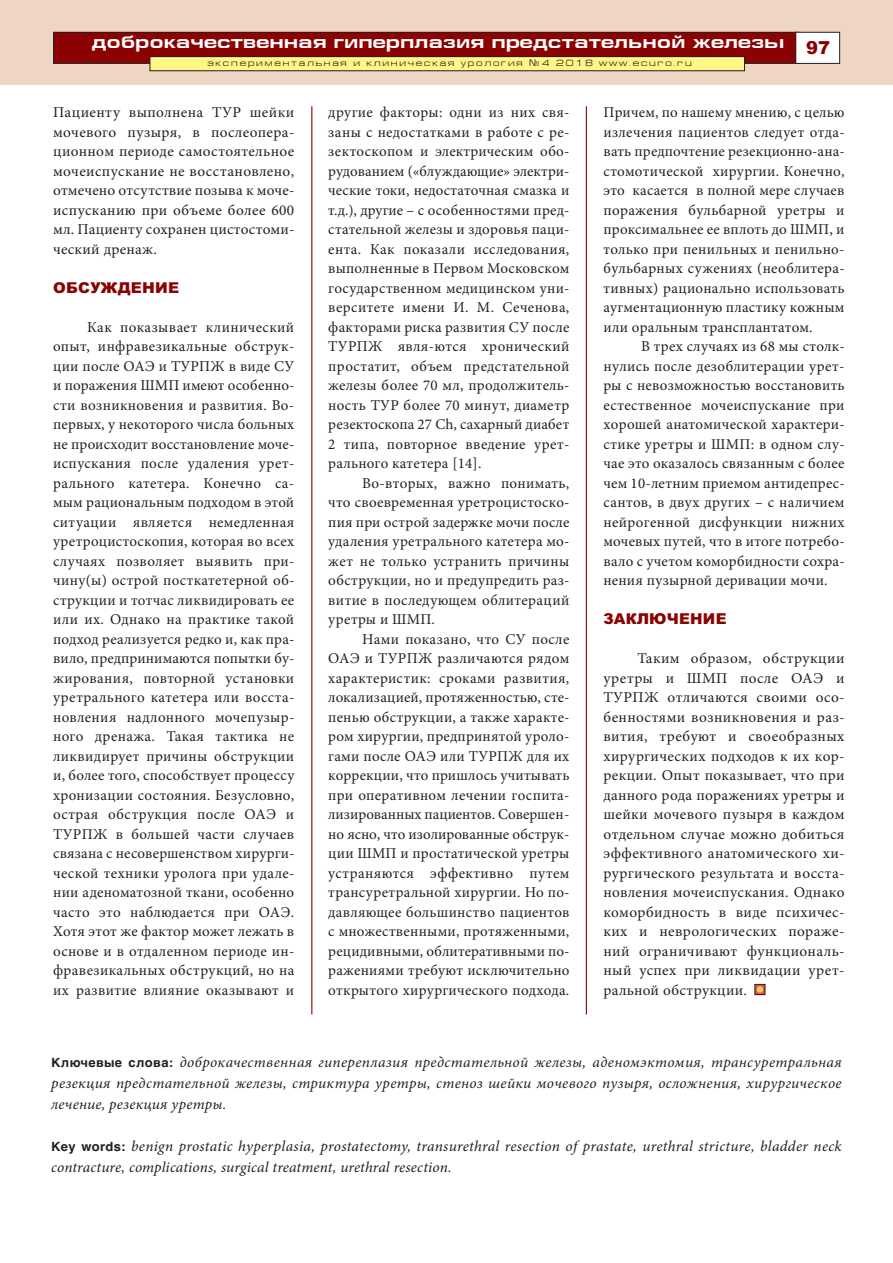
<style>
.page{position:relative;width:893px;height:1263px;background:#fff}
.page>*{position:absolute;margin:0;border:0;box-sizing:border-box;transform-origin:0 0}
.t1{font:700 18px "Europe Ext";letter-spacing:.025em;color:#fff}
.t2{font:900 18px "Arial";color:#8b0202}
.t3{font:15px/19.5px "Minion Pro";letter-spacing:.02em;color:#231f20;text-align:justify}
.t4{font:italic 15px/21px "Minion Pro";letter-spacing:.015em;color:#231f20;text-align:justify}
.t5{font:900 15px "Arial";letter-spacing:.015em;color:#8b0202}
.t6{font:9px "Europe Ext Normal";letter-spacing:.2em;color:#231f20}
.s1{font-family:"Europe"}
.s2{font-family:"Helvetica";font-weight:700;font-style:normal;font-size:12.75px}
</style>
<div class="page">
<hr style="left:311px;top:106px;width:1px;height:908px;background:#8b0202">
<hr style="left:586px;top:106px;width:1px;height:908px;background:#8b0202">
<div style="left:755px;top:984px;width:10px;height:11px;border:1px solid #231f20"></div>
<div style="left:757px;top:986px;width:6px;height:7px;background:#f6d462;border-radius:50%"></div>
<div style="left:0;top:0;width:893px;height:85px;background:#eed5c4"></div>
<div style="left:54px;top:33px;width:745px;height:30px;background:#8b0202"></div>
<div style="left:53px;top:32px;width:746px;height:32px;border:1px solid #231f20"></div>
<div style="left:796px;top:33px;width:43px;height:30px;background:#fff"></div>
<div style="left:795px;top:32px;width:45px;height:32px;border:1px solid #231f20"></div>
<div style="left:150px;top:57px;width:594px;height:13px;background:#fff685"></div>
<div style="left:150px;top:56px;width:595px;height:15px;border:1px solid #231f20"></div>
<p class="t1" style="left:92px;top:31px;width:694px">доброкачественная гиперплазия предстательной железы</p>
<p class="t6" style="left:207px;top:58px;width:486px">экспериментальная и клиническая урология <span class="s1">¹</span>4 2018 www.ecuro.ru</p>
<p class="t2" style="left:806px;top:37px;width:26px">97</p>
<p class="t3" style="left:53px;top:104px;width:243px">Пациенту выполнена ТУР шейки мочевого пузыря, в послеопера&shy;ционном периоде самостоятельное мочеиспускание не восстановлено, отмечено отсутствие позыва к моче&shy;испусканию при объеме более 600 мл. Пациенту сохранен цистостоми&shy;ческий дренаж.</p>
<p class="t5" style="left:53px;top:279px;width:127px">ОБСУЖДЕНИЕ</p>
<p class="t3" style="left:53px;top:318px;width:243px;text-indent:34px">Как показывает клинический опыт, инфравезикальные обструк&shy;ции после ОАЭ и ТУРПЖ в виде СУ и поражения ШМП имеют особенно&shy;сти возникновения и развития. Во&shy;первых, у некоторого числа больных не происходит восстановление моче&shy;испускания после удаления урет&shy;рального катетера. Конечно са&shy;мым рациональным подходом в этой ситуации является немедленная уретроцистоскопия, которая во всех случаях позволяет выявить при&shy;чину(ы) острой посткатетерной об&shy;струкции и тотчас ликвидировать ее или их. Однако на практике такой подход реализуется редко и, как пра&shy;вило, предпринимаются попытки бу&shy;жирования, повторной установки уретрального катетера или восста&shy;новления надлонного мочепузыр&shy;ного дренажа. Такая тактика не ликвидирует причины обструкции и, более того, способствует процессу хронизации состояния. Безусловно, острая обструкция после ОАЭ и ТУРПЖ в большей части случаев связана с несовершенством хирурги&shy;ческой техники уролога при удале&shy;нии аденоматозной ткани, особенно часто это наблюдается при ОАЭ.<br>Хотя этот же фактор может лежать в основе и в отдаленном периоде ин&shy;фравезикальных обструкций, но на их развитие влияние оказывают и</p>
<p class="t3" style="left:328px;top:104px;width:243px">другие факторы: одни из них свя&shy;заны с недостатками в работе с ре&shy;зектоскопом и электрическим обо&shy;рудованием («блуждающие» электри&shy;ческие токи, недостаточная смазка и т.д.), другие – с особенностями пред&shy;стательной железы и здоровья паци&shy;ента. Как показали исследования, выполненные в Первом Московском государственном медицинском уни&shy;верситете имени И. М. Сеченова, факторами риска развития СУ после ТУРПЖ явля-ются хронический простатит, объем предстательной железы более 70 мл, продолжитель&shy;ность ТУР более 70 минут, диаметр резектоскопа 27 Ch, сахарный диабет 2 типа, повторное введение урет&shy;рального катетера [14].</p>
<p class="t3" style="left:328px;top:474px;width:243px;text-indent:34px">Во-вторых, важно понимать, что своевременная уретроцистоско&shy;пия при острой задержке мочи после удаления уретрального катетера мо&shy;жет не только устранить причины обструкции, но и предупредить раз&shy;витие в последующем облитераций уретры и ШМП.</p>
<p class="t3" style="left:328px;top:630px;width:243px;text-indent:34px">Нами показано, что СУ после ОАЭ и ТУРПЖ различаются рядом характеристик: сроками развития, локализацией, протяженностью, сте&shy;пенью обструкции, а также характе&shy;ром хирургии, предпринятой уроло&shy;гами после ОАЭ или ТУРПЖ для их коррекции, что пришлось учитывать при оперативном лечении госпита&shy;лизированных пациентов. Совершен&shy;но ясно, что изолированные обструк&shy;ции ШМП и простатической уретры устраняются эффективно путем трансуретральной хирургии. Но по&shy;давляющее большинство пациентов с множественными, протяженными, рецидивными, облитеративными по&shy;ражениями требуют исключительно открытого хирургического подхода.</p>
<p class="t3" style="left:603px;top:104px;width:243px">Причем, по нашему мнению, с целью излечения пациентов следует отда&shy;вать предпочтение резекционно-ана&shy;стомотической хирургии. Конечно, это касается в полной мере случаев поражения бульбарной уретры и проксимальнее ее вплоть до ШМП, и только при пенильных и пенильно&shy;бульбарных сужениях (необлитера&shy;тивных) рационально использовать аугментационную пластику кожным или оральным трансплантатом.</p>
<p class="t3" style="left:603px;top:338px;width:243px;text-indent:38px">В трех случаях из 68 мы столк&shy;нулись после дезоблитерации урет&shy;ры с невозможностью восстановить естественное мочеиспускание при хорошей анатомической характери&shy;стике уретры и ШМП: в одном слу&shy;чае это оказалось связанным с более чем 10-летним приемом антидепрес&shy;сантов, в двух других – с наличием нейрогенной дисфункции нижних мочевых путей, что в итоге потребо&shy;вало с учетом коморбидности сохра&shy;нения пузырной деривации мочи.</p>
<p class="t5" style="left:603px;top:610px;width:125px">ЗАКЛЮЧЕНИЕ</p>
<p class="t3" style="left:603px;top:650px;width:243px;text-indent:34px">Таким образом, обструкции уретры и ШМП после ОАЭ и ТУРПЖ отличаются своими осо&shy;бенностями возникновения и раз&shy;вития, требуют и своеобразных хирургических подходов к их кор&shy;рекции. Опыт показывает, что при данного рода поражениях уретры и шейки мочевого пузыря в каждом отдельном случае можно добиться эффективного анатомического хи&shy;рургического результата и восста&shy;новления мочеиспускания. Однако коморбидность в виде психичес&shy;ких и неврологических пораже&shy;ний ограничивают функциональ&shy;ный успех при ликвидации урет&shy;ральной обструкции.</p>
<p class="t4" style="left:51px;top:1053px;width:792px"><span class="s2">Ключевые слова:</span> доброкачественная гипереплазия предстательной железы, аденомэктомия, трансуретральная резекция предстательной железы, стриктура уретры, стеноз шейки мочевого пузыря, осложнения, хирургическое лечение, резекция уретры.</p>
<p class="t4" style="left:51px;top:1137px;width:792px"><span class="s2">Кey words:</span> benign prostatic hyperplasia, prostatectomy, transurethral resection of prastate, urethral stricture, bladder neck contracture, complications, surgical treatment, urethral resection.</p>
</div>
